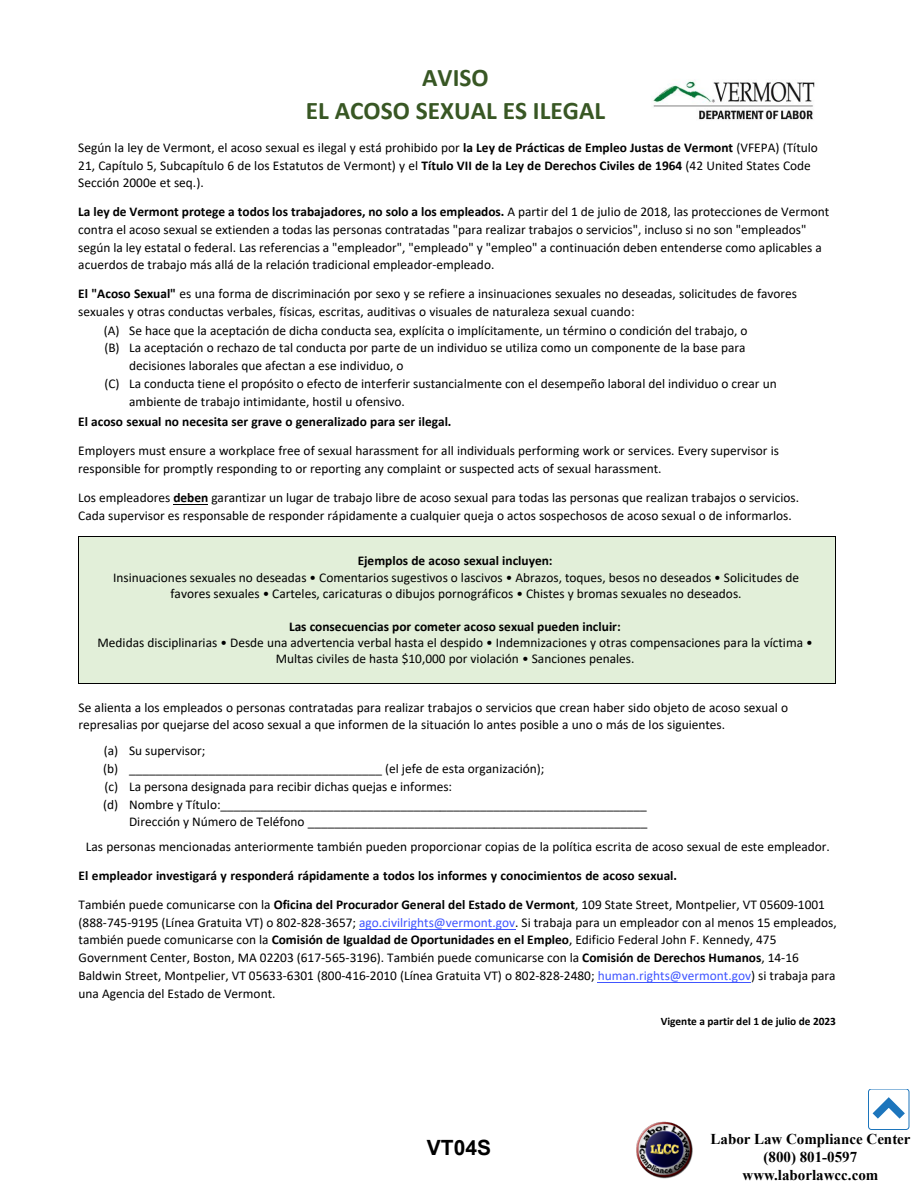
<style>
.page{position:relative;width:918px;height:1188px;background:#fff}
.page>*{position:absolute;margin:0;border:0;box-sizing:border-box;transform-origin:0 0}
.t1{font:700 25.35px/33.3px "Calibri";color:#385724;text-align:center}
.t2{font:700 21px "Arial";color:#000}
.t3{font:700 15px/18px "Times New Roman";color:#000;text-align:center}
.t4{font:13.35px/17.7px "Calibri";color:#000}
.t5{font:700 13.35px/28.8px "Calibri";color:#000}
.t6{font:700 11.4px "Calibri";color:#000}
.s1{font-weight:700}
.s2{font-weight:400}
.s3{color:#4055ff}
</style>
<div class="page">
<img style="left:653px;top:80px;width:162px;height:40px">
<div style="left:79px;top:536px;width:756px;height:148px;background:#e2efd9"></div>
<hr style="left:79px;top:536px;width:756px;height:1px;background:#000">
<hr style="left:78px;top:536px;width:1px;height:148px;background:#000">
<hr style="left:79px;top:684px;width:756px;height:1px;background:#000">
<hr style="left:835px;top:536px;width:1px;height:148px;background:#000">
<hr style="left:173px;top:504px;width:35px;height:1px;background:#000">
<hr style="left:359px;top:929px;width:156px;height:1px;background:#4055ff">
<hr style="left:598px;top:982px;width:153px;height:1px;background:#4055ff">
<img style="left:636px;top:1121px;width:57px;height:58px">
<div style="left:869px;top:1089px;width:40px;height:41px;border:1px solid #1c75bc;border-radius:3px"></div>
<svg style="left:869px;top:1092px;width:41px;height:35px"></svg>
<h1 class="t1" style="left:306px;top:60px;width:301px">AVISO<br>EL ACOSO SEXUAL ES ILEGAL</h1>
<p class="t4" style="left:78px;top:138px;width:741px">Según la ley de Vermont, el acoso sexual es ilegal y está prohibido por <span class="s1">la Ley de Prácticas de Empleo Justas de Vermont</span> (VFEPA) (Título<br>21, Capítulo 5, Subcapítulo 6 de los Estatutos de Vermont) y el <span class="s1">Título VII de la Ley de Derechos Civiles de 1964</span> (42 United States Code<br>Sección 2000e et seq.).</p>
<p class="t4" style="left:78px;top:202px;width:752px"><span class="s1">La ley de Vermont protege a todos los trabajadores, no solo a los empleados.</span> A partir del 1 de julio de 2018, las protecciones de Vermont contra el acoso sexual se extienden a todas las personas contratadas "para realizar trabajos o servicios", incluso si no son "empleados" según la ley estatal o federal. Las referencias a "empleador", "empleado" y "empleo" a continuación deben entenderse como aplicables a acuerdos de trabajo más allá de la relación tradicional empleador-empleado.</p>
<p class="t4" style="left:78px;top:284px;width:720px"><span class="s1">El "Acoso Sexual"</span> es una forma de discriminación por sexo y se refiere a insinuaciones sexuales no deseadas, solicitudes de favores</p>
<p class="t4" style="left:78px;top:302px;width:558px">sexuales y otras conductas verbales, físicas, escritas, auditivas o visuales de naturaleza sexual cuando:</p>
<p class="t4" style="left:104px;top:321px;width:645px">(A) Se hace que la aceptación de dicha conducta sea, explícita o implícitamente, un término o condición del trabajo, o</p>
<p class="t4" style="left:104px;top:339px;width:643px">(B) La aceptación o rechazo de tal conducta por parte de un individuo se utiliza como un componente de la base para</p>
<p class="t4" style="left:129px;top:356px;width:276px">decisiones laborales que afectan a ese individuo, o</p>
<p class="t4" style="left:104px;top:374px;width:674px">(C) La conducta tiene el propósito o efecto de interferir sustancialmente con el desempeño laboral del individuo o crear un</p>
<p class="t4" style="left:129px;top:392px;width:277px">ambiente de trabajo intimidante, hostil u ofensivo.</p>
<p class="t5" style="left:78px;top:407px;width:375px">El acoso sexual no necesita ser grave o generalizado para ser ilegal.</p>
<p class="t4" style="left:78px;top:441px;width:702px">Employers must ensure a workplace free of sexual harassment for all individuals performing work or services. Every supervisor is responsible for promptly responding to or reporting any complaint or suspected acts of sexual harassment.</p>
<p class="t4" style="left:78px;top:488px;width:722px">Los empleadores <span class="s1">deben</span> garantizar un lugar de trabajo libre de acoso sexual para todas las personas que realizan trabajos o servicios.<br>Cada supervisor es responsable de responder rápidamente a cualquier queja o actos sospechosos de acoso sexual o de informarlos.</p>
<p class="t5" style="left:358px;top:546px;width:196px">Ejemplos de acoso sexual incluyen:</p>
<p class="t4" style="left:113px;top:569px;width:687px;line-height:16px;text-align:center">Insinuaciones sexuales no deseadas • Comentarios sugestivos o lascivos • Abrazos, toques, besos no deseados • Solicitudes de favores sexuales • Carteles, caricaturas o dibujos pornográficos • Chistes y bromas sexuales no deseados.</p>
<p class="t5" style="left:289px;top:612px;width:333px">Las consecuencias por cometer acoso sexual pueden incluir:</p>
<p class="t4" style="left:98px;top:634px;width:717px;line-height:16px;text-align:center">Medidas disciplinarias • Desde una advertencia verbal hasta el despido • Indemnizaciones y otras compensaciones para la víctima •<br>Multas civiles de hasta $10,000 por violación • Sanciones penales.</p>
<p class="t4" style="left:79px;top:698px;width:711px">Se alienta a los empleados o personas contratadas para realizar trabajos o servicios que crean haber sido objeto de acoso sexual o represalias por quejarse del acoso sexual a que informen de la situación lo antes posible a uno o más de los siguientes.</p>
<p class="t4" style="left:104px;top:742px;width:103px">(a) Su supervisor;</p>
<p class="t4" style="left:103px;top:759px;width:443px">(b) ______________________________________ (el jefe de esta organización);</p>
<p class="t4" style="left:104px;top:777px;width:349px">(c) La persona designada para recibir dichas quejas e informes:</p>
<p class="t4" style="left:103px;top:795px;width:545px">(d) Nombre y Título:________________________________________________________________</p>
<p class="t4" style="left:129px;top:813px;width:520px">Dirección y Número de Teléfono ___________________________________________________</p>
<p class="t4" style="left:86px;top:838px;width:746px">Las personas mencionadas anteriormente también pueden proporcionar copias de la política escrita de acoso sexual de este empleador.</p>
<p class="t5" style="left:79px;top:861px;width:748px">El empleador investigará y responderá rápidamente a todos los informes y conocimientos de acoso sexual.<br><span class="s2">También puede comunicarse con la</span> Oficina del Procurador General del Estado de Vermont<span class="s2">, 109 State Street, Montpelier, VT 05609-1001</span></p>
<p class="t4" style="left:79px;top:913px;width:760px">(888-745-9195 (Línea Gratuita VT) o 802-828-3657; <span class="s3">ago.civilrights@vermont.gov</span>. Si trabaja para un empleador con al menos 15 empleados, también puede comunicarse con la <span class="s1">Comisión de Igualdad de Oportunidades en el Empleo</span>, Edificio Federal John F. Kennedy, 475<br>Government Center, Boston, MA 02203 (617-565-3196). También puede comunicarse con la <span class="s1">Comisión de Derechos Humanos</span>, 14-16<br>Baldwin Street, Montpelier, VT 05633-6301 (800-416-2010 (Línea Gratuita VT) o 802-828-2480; <span class="s3">human.rights@vermont.gov</span>) si trabaja para una Agencia del Estado de Vermont.</p>
<p class="t6" style="left:661px;top:1013px;width:177px">Vigente a partir del 1 de julio de 2023</p>
<h2 class="t2" style="left:427px;top:1133px;width:66px">VT04S</h2>
<p class="t3" style="left:711px;top:1130px;width:202px">Labor Law Compliance Center (800) 801-0597 www.laborlawcc.com</p>
</div>
